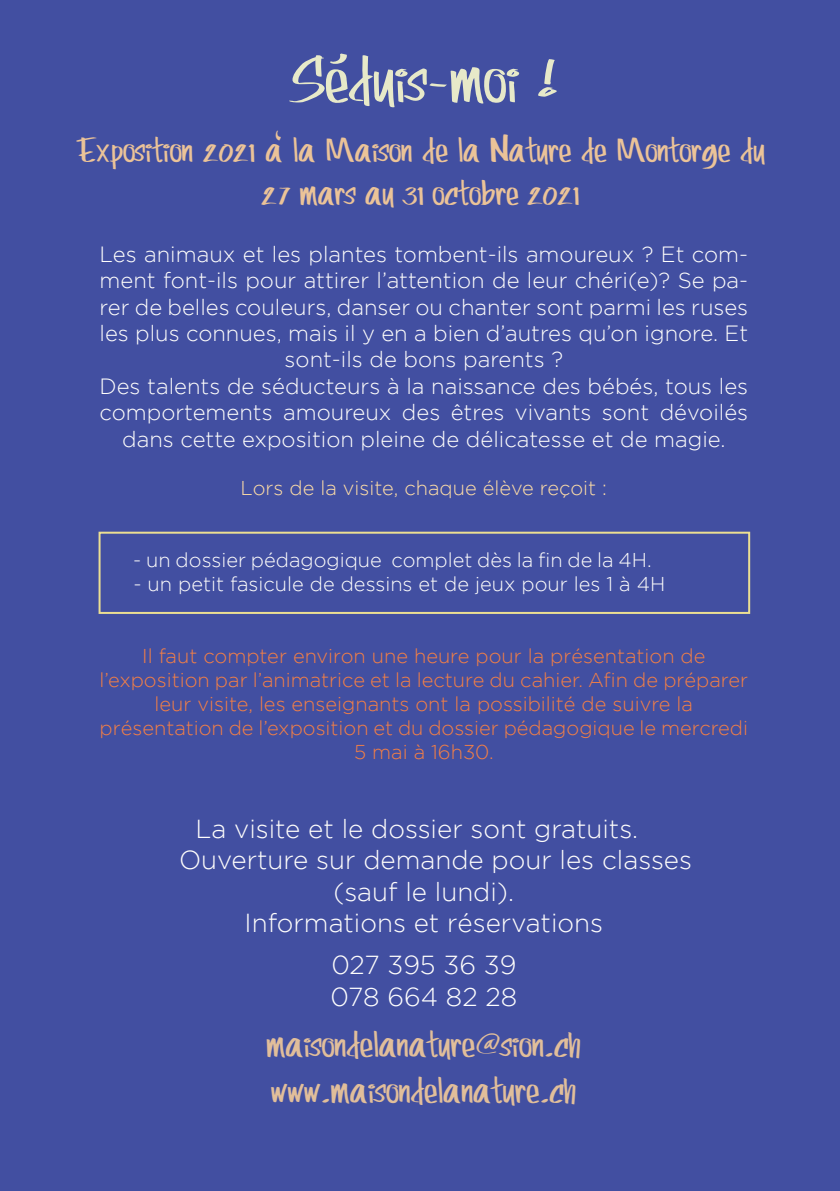
<style>
.page{position:relative;width:840px;height:1191px;background:#fff}
.page>*{position:absolute;margin:0;border:0;box-sizing:border-box;transform-origin:0 0}
.t1{font:68px "rolina";color:#e7e9c9}
.t2{font:38px "rolina";color:#e1be9a}
.t3{font:36px/43.2px "rolina";color:#ebc398;text-align:center}
.t4{font:300 26px "Gotham";color:#fffefc}
.t5{font:300 26px "Gotham";color:#fff}
.t6{font:300 22px/26.4px "Gotham";color:#fffefc;text-align:center}
.t7{font:300 20px/24px "Gotham";color:#f47f45;text-align:center}
.t8{font:300 20px "Gotham";color:#fffefc}
.t9{font:300 20px "Gotham";color:#fedda6}
</style>
<div class="page">
<div style="left:0;top:0;width:839px;height:1191px;background:#424fa1"></div>
<div style="left:98px;top:531px;width:651px;height:83px;border:2px solid #ecdf92"></div>
<svg style="left:274px;top:130px;width:7px;height:11px"></svg>
<svg style="left:329px;top:51px;width:19px;height:17px"></svg>
<p class="t1" style="left:289px;top:45px;width:270px">Seduis-moi !</p>
<p class="t3" style="left:76px;top:129px;width:689px">Exposition 2021 a la Maison de la Nature de Montorge du<br>27 mars au 31 octobre 2021</p>
<p class="t6" style="left:99px;top:240px;width:649px">Les animaux et les plantes tombent-ils amoureux ? Et com&shy;ment font-ils pour attirer l’attention de leur chéri(e)? Se pa&shy;rer de belles couleurs, danser ou chanter sont parmi les ruses les plus connues, mais il y en a bien d’autres qu’on ignore. Et sont-ils de bons parents ?</p>
<p class="t6" style="left:99px;top:372px;width:649px">Des talents de séducteurs à la naissance des bébés, tous les comportements amoureux des êtres vivants sont dévoilés dans cette exposition pleine de délicatesse et de magie.</p>
<p class="t9" style="left:240px;top:477px;width:368px">Lors de la visite, chaque élève reçoit :</p>
<p class="t8" style="left:133px;top:549px;width:519px">- un dossier pédagogique complet dès la fin de la 4H.</p>
<p class="t8" style="left:133px;top:573px;width:533px">- un petit fasicule de dessins et de jeux pour les 1 à 4H</p>
<p class="t7" style="left:142px;top:643px;width:564px">Il faut compter environ une heure pour la présentation de</p>
<p class="t7" style="left:99px;top:667px;width:649px">l’exposition par l’animatrice et la lecture du cahier. Afin de préparer leur visite, les enseignants ont la possibilité de suivre la</p>
<p class="t7" style="left:99px;top:715px;width:649px">présentation de l’exposition et du dossier pédagogique le mercredi<br>5 mai à 16h30.</p>
<p class="t4" style="left:195px;top:815px;width:444px">La visite et le dossier sont gratuits.</p>
<p class="t4" style="left:179px;top:846px;width:514px">Ouverture sur demande pour les classes</p>
<p class="t4" style="left:333px;top:877px;width:182px">(sauf le lundi).</p>
<p class="t4" style="left:244px;top:908px;width:360px">Informations et réservations</p>
<p class="t4" style="left:331px;top:951px;width:186px">027 395 36 39</p>
<p class="t5" style="left:330px;top:982px;width:188px">078 664 82 28</p>
<p class="t2" style="left:266px;top:1025px;width:316px">maisondelanature@sion.ch</p>
<p class="t2" style="left:271px;top:1070px;width:306px">www.maisondelanature.ch</p>
</div>
